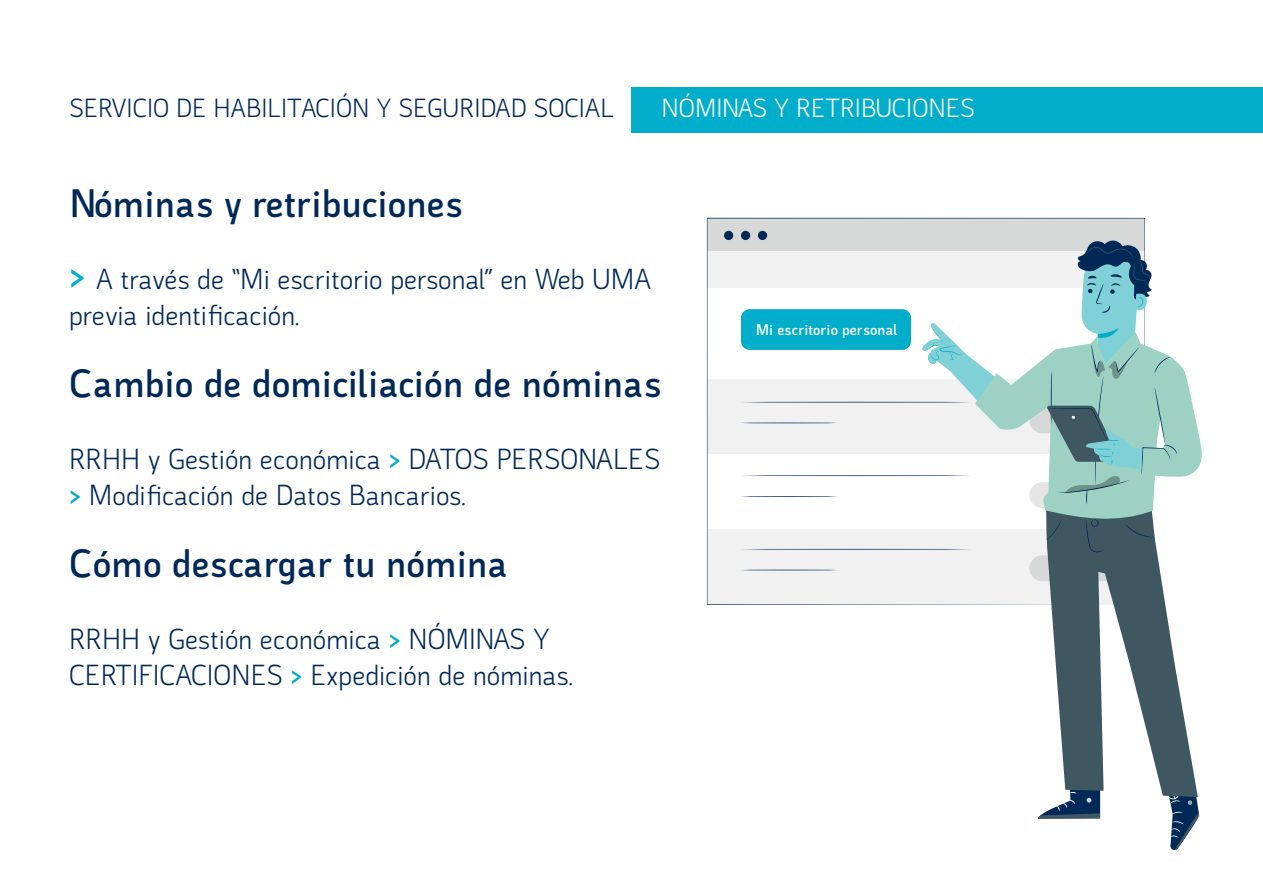
<style>
.page{position:relative;width:1263px;height:893px;background:#fff}
.page>*{position:absolute;margin:0;border:0;box-sizing:border-box;transform-origin:0 0}
.t1{font:40.5px "Malacitana Sans Bold";color:#002958}
.t2{font:30px/36px "Malacitana Sans Regular";color:#002958}
.t3{font:27.15px "Malacitana Sans Regular";color:#002958}
.t4{font:27.15px "Malacitana Sans Regular";color:#fff}
.t5{font:15.9px "Malacitana Sans Bold";color:#fff}
.s1{font-family:"Malacitana Sans Bold";font-size:40.5px;color:#00aecb}
.s2{font-family:"Malacitana Sans Bold";color:#00aecb}
</style>
<div class="page">
<div style="left:631px;top:87px;width:632px;height:45px;background:#00aecb"></div>
<svg style="left:707px;top:218px;width:438px;height:387px;fill:#f0f1f0"></svg>
<div style="left:741px;top:309px;width:170px;height:41px;background:#00aecb;border-radius:9px"></div>
<svg style="left:921px;top:240px;width:281px;height:610px"></svg>
<p class="t3" style="left:69px;top:89px;width:547px">SERVICIO DE HABILITACIÓN Y SEGURIDAD SOCIAL</p>
<p class="t4" style="left:662px;top:89px;width:315px">NÓMINAS Y RETRIBUCIONES</p>
<h1 class="t1" style="left:69px;top:174px;width:396px">Nóminas y retribuciones</h1>
<p class="t2" style="left:69px;top:259px;width:584px"><span class="s1">&gt;</span> A través de “Mi escritorio personal” en Web UMA previa identificación.</p>
<h1 class="t1" style="left:69px;top:354px;width:595px">Cambio de domiciliación de nóminas</h1>
<p class="t2" style="left:69px;top:439px;width:593px">RRHH y Gestión económica <span class="s2">&gt;</span> DATOS PERSONALES <span class="s2">&gt;</span> Modificación de Datos Bancarios.</p>
<h1 class="t1" style="left:69px;top:534px;width:441px">Cómo descargar tu nómina</h1>
<p class="t2" style="left:69px;top:619px;width:505px">RRHH y Gestión económica <span class="s2">&gt;</span> NÓMINAS Y<br>CERTIFICACIONES <span class="s2">&gt;</span> Expedición de nóminas.</p>
<p class="t5" style="left:756px;top:318px;width:143px">Mi escritorio personal</p>
</div>
